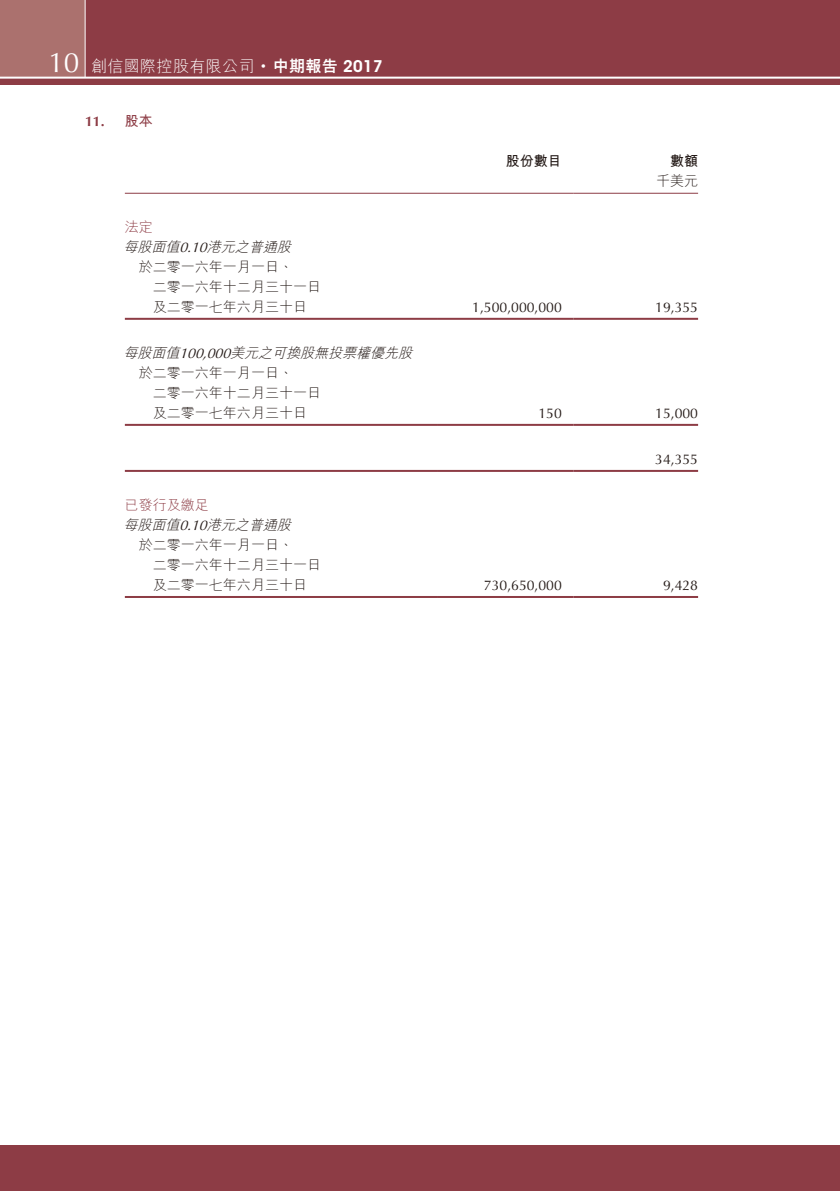
<style>
.page{position:relative;width:840px;height:1191px;background:#fff}
.page>*{position:absolute;margin:0;border:0;box-sizing:border-box;transform-origin:0 0}
.t1{font:300 16px "M Hei HK";letter-spacing:.02em;color:#fff}
.t2{font:300 14px "M Hei HK";color:#231916}
.t3{font:italic 300 14px "M Hei HK";color:#231916}
.t4{font:14px "Optima LT Std";color:#231916}
.t5{font:300 14px "M Hei HK";color:#8d3c45}
.t6{font:700 14px "M Hei HK";color:#231916}
.t7{font:700 14px "Optima LT Std";color:#8d3c45}
.s1{font-family:"Optima LT Std";font-weight:400;font-size:28px}
.s2{font-family:"ITC Avant Garde Std";font-weight:400}
.s3{font-weight:800}
.s4{font-family:"ITC Avant Garde Std";font-weight:600}
.s5{font-family:"M Hei HK"}
.s6{font-family:"Optima LT Std";font-weight:400}
</style>
<div class="page">
<div style="left:0;top:0;width:839px;height:85px;background:#8d3c45"></div>
<div style="left:0;top:0;width:85px;height:78px;background:#ab716e"></div>
<div style="left:0;top:1145px;width:839px;height:46px;background:#8d3c45"></div>
<hr style="left:85px;top:0;width:1px;height:78px;background:#fff">
<hr style="left:0;top:77px;width:839px;height:2px;background:#fff">
<hr style="left:125px;top:193px;width:312px;height:1px;background:#8d3c45">
<hr style="left:437px;top:193px;width:136px;height:1px;background:#8d3c45">
<hr style="left:573px;top:193px;width:124px;height:1px;background:#8d3c45">
<hr style="left:125px;top:318px;width:312px;height:2px;background:#8d3c45">
<hr style="left:437px;top:318px;width:136px;height:2px;background:#8d3c45">
<hr style="left:573px;top:318px;width:124px;height:2px;background:#8d3c45">
<hr style="left:125px;top:424px;width:312px;height:2px;background:#8d3c45">
<hr style="left:437px;top:424px;width:136px;height:2px;background:#8d3c45">
<hr style="left:573px;top:424px;width:124px;height:2px;background:#8d3c45">
<hr style="left:125px;top:470px;width:312px;height:2px;background:#8d3c45">
<hr style="left:437px;top:470px;width:136px;height:2px;background:#8d3c45">
<hr style="left:573px;top:470px;width:124px;height:2px;background:#8d3c45">
<hr style="left:125px;top:596px;width:312px;height:2px;background:#8d3c45">
<hr style="left:437px;top:596px;width:136px;height:2px;background:#8d3c45">
<hr style="left:573px;top:596px;width:124px;height:2px;background:#8d3c45">
<p class="t1" style="left:48px;top:58px;width:336px"><span class="s1">10</span> 創信國際控股有限公司 <span class="s2">•</span> <span class="s3">中期報告</span> <span class="s4">2017</span></p>
<p class="t7" style="left:85px;top:113px;width:69px">11. <span class="s5">股本</span></p>
<p class="t6" style="left:505px;top:151px;width:58px">股份數目</p>
<p class="t6" style="left:669px;top:151px;width:29px">數額</p>
<p class="t2" style="left:655px;top:174px;width:43px">千美元</p>
<p class="t5" style="left:125px;top:220px;width:29px">法定</p>
<p class="t3" style="left:123px;top:240px;width:172px">每股面值<span class="s6">0.10</span>港元之普通股</p>
<p class="t2" style="left:139px;top:260px;width:155px">於二零一六年一月一日、</p>
<p class="t2" style="left:153px;top:280px;width:169px">二零一六年十二月三十一日</p>
<p class="t2" style="left:153px;top:300px;width:155px">及二零一七年六月三十日</p>
<p class="t4" style="left:472px;top:299px;width:91px">1,500,000,000</p>
<p class="t4" style="left:655px;top:299px;width:44px">19,355</p>
<p class="t3" style="left:123px;top:346px;width:294px">每股面值<span class="s6">100,000</span>美元之可換股無投票權優先股</p>
<p class="t2" style="left:139px;top:366px;width:155px">於二零一六年一月一日、</p>
<p class="t2" style="left:153px;top:386px;width:169px">二零一六年十二月三十一日</p>
<p class="t2" style="left:153px;top:406px;width:155px">及二零一七年六月三十日</p>
<p class="t4" style="left:538px;top:405px;width:25px">150</p>
<p class="t4" style="left:655px;top:405px;width:44px">15,000</p>
<p class="t4" style="left:655px;top:451px;width:44px">34,355</p>
<p class="t5" style="left:125px;top:498px;width:85px">已發行及繳足</p>
<p class="t3" style="left:123px;top:518px;width:172px">每股面值<span class="s6">0.10</span>港元之普通股</p>
<p class="t2" style="left:139px;top:538px;width:155px">於二零一六年一月一日、</p>
<p class="t2" style="left:153px;top:558px;width:169px">二零一六年十二月三十一日</p>
<p class="t2" style="left:153px;top:578px;width:155px">及二零一七年六月三十日</p>
<p class="t4" style="left:483px;top:577px;width:79px">730,650,000</p>
<p class="t4" style="left:662px;top:577px;width:37px">9,428</p>
</div>
